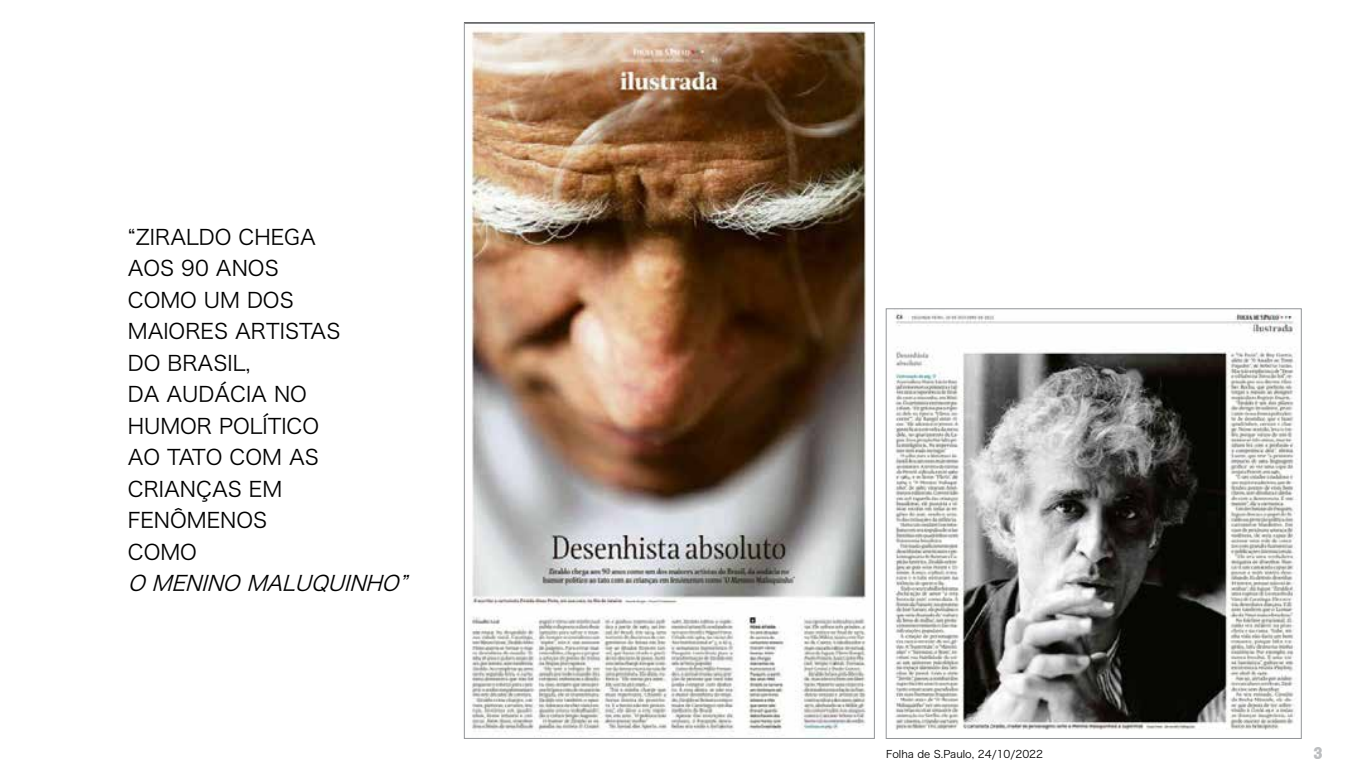
<style>
.page{position:relative;width:1365px;height:784px;background:#fff}
.page>*{position:absolute;margin:0;border:0;box-sizing:border-box;transform-origin:0 0}
.t1{font:21px/31.5px "Hira Kaku Pro W3";color:#000}
.t2{font:italic 21px "Hira Kaku Pro W3";color:#000}
.t3{font:19.25px "Ziraldo Irregular";color:#bcbec0}
.t4{font:10.5px "Hira Kaku Pro W3";color:#000}
</style>
<div class="page">
<img style="left:467px;top:27px;width:399px;height:709px">
<img style="left:894px;top:311px;width:403px;height:419px">
<p class="t1" style="left:128px;top:219px;width:214px">“ZIRALDO CHEGA<br>AOS 90 ANOS<br>COMO UM DOS<br>MAIORES ARTISTAS<br>DO BRASIL,<br>DA AUDÁCIA NO<br>HUMOR POLÍTICO<br>AO TATO COM AS<br>CRIANÇAS EM<br>FENÔMENOS<br>COMO</p>
<p class="t2" style="left:128px;top:564px;width:289px">OMENINOMALUQUINHO”</p>
<p class="t4" style="left:885px;top:744px;width:159px">Folha de S.Paulo, 24/10/2022</p>
<p class="t3" style="left:1313px;top:741px;width:10px">3</p>
</div>
